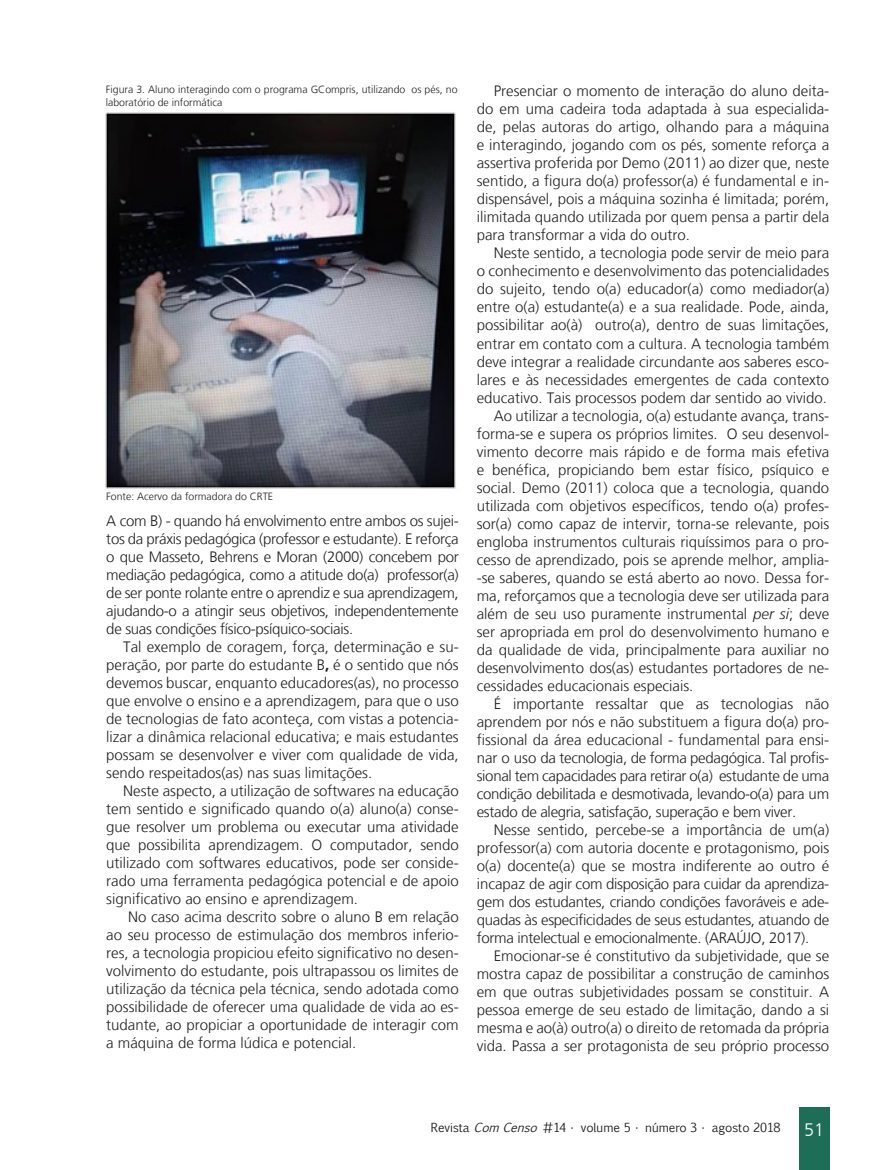
<style>
.page{position:relative;width:893px;height:1170px;background:#fff}
.page>*{position:absolute;margin:0;border:0;box-sizing:border-box;transform-origin:0 0}
.t1{font:300 18px "Frutiger LT";color:#fff}
.Miolo__10{font:300 15px/18px "Frutiger LT";color:#231f20;text-align:justify}
.t2{font:12px "Euphemia CAS";color:#231f20}
.Legendas{font:300 10.5px/13.5px "Frutiger LT";color:#231f20}
.s1{font-weight:700}
.s2{font-style:italic}
</style>
<div class="page">
<div style="left:799px;top:1107px;width:30px;height:62px;background:#1e6d56"></div>
<img style="left:105px;top:112px;width:351px;height:377px">
<p class="Legendas" style="left:106px;top:83px;width:353px">Figura 3. Aluno interagindo com o programa GCompris, utilizando os pés, no laboratório de informática</p>
<p class="Legendas" style="left:106px;top:489px;width:168px">Fonte: Acervo da formadora do CRTE</p>
<p class="Miolo__10" style="left:106px;top:511px;width:354px">A com B) - quando há envolvimento entre ambos os sujei&shy;tos da práxis pedagógica (professor e estudante). E reforça o que Masseto, Behrens e Moran (2000) concebem por mediação pedagógica, como a atitude do(a) professor(a) de ser ponte rolante entre o aprendiz e sua aprendizagem, ajudando-o a atingir seus objetivos, independentemente de suas condições físico-psíquico-sociais.</p>
<p class="Miolo__10" style="left:106px;top:637px;width:354px;text-indent:17px">Tal exemplo de coragem, força, determinação e su&shy;peração, por parte do estudante B<span class="s1">,</span> é o sentido que nós devemos buscar, enquanto educadores(as), no processo que envolve o ensino e a aprendizagem, para que o uso de tecnologias de fato aconteça, com vistas a potencia&shy;lizar a dinâmica relacional educativa; e mais estudantes possam se desenvolver e viver com qualidade de vida, sendo respeitados(as) nas suas limitações.</p>
<p class="Miolo__10" style="left:106px;top:781px;width:354px;text-indent:17px">Neste aspecto, a utilização de software<span class="s2">s</span> na educação tem sentido e significado quando o(a) aluno(a) conse&shy;gue resolver um problema ou executar uma atividade que possibilita aprendizagem. O computador, sendo utilizado com softwares educativos, pode ser conside&shy;rado uma ferramenta pedagógica potencial e de apoio significativo ao ensino e aprendizagem.</p>
<p class="Miolo__10" style="left:106px;top:907px;width:354px;text-indent:22px">No caso acima descrito sobre o aluno B em relação ao seu processo de estimulação dos membros inferio&shy;res, a tecnologia propiciou efeito significativo no desen&shy;volvimento do estudante, pois ultrapassou os limites de utilização da técnica pela técnica, sendo adotada como possibilidade de oferecer uma qualidade de vida ao es&shy;tudante, ao propiciar a oportunidade de interagir com a máquina de forma lúdica e potencial.</p>
<p class="Miolo__10" style="left:477px;top:82px;width:354px;text-indent:17px">Presenciar o momento de interação do aluno deita&shy;do em uma cadeira toda adaptada à sua especialida&shy;de, pelas autoras do artigo, olhando para a máquina e interagindo, jogando com os pés, somente reforça a assertiva proferida por Demo (2011) ao dizer que, neste sentido, a figura do(a) professor(a) é fundamental e in&shy;dispensável, pois a máquina sozinha é limitada; porém, ilimitada quando utilizada por quem pensa a partir dela para transformar a vida do outro.</p>
<p class="Miolo__10" style="left:477px;top:244px;width:354px;text-indent:17px">Neste sentido, a tecnologia pode servir de meio para o conhecimento e desenvolvimento das potencialidades do sujeito, tendo o(a) educador(a) como mediador(a) entre o(a) estudante(a) e a sua realidade. Pode, ainda, possibilitar ao(à) outro(a), dentro de suas limitações, entrar em contato com a cultura. A tecnologia também deve integrar a realidade circundante aos saberes esco&shy;lares e às necessidades emergentes de cada contexto educativo. Tais processos podem dar sentido ao vivido.</p>
<p class="Miolo__10" style="left:477px;top:406px;width:354px;text-indent:17px">Ao utilizar a tecnologia, o(a) estudante avança, trans&shy;forma-se e supera os próprios limites. O seu desenvol&shy;vimento decorre mais rápido e de forma mais efetiva e benéfica, propiciando bem estar físico, psíquico e social. Demo (2011) coloca que a tecnologia, quando utilizada com objetivos específicos, tendo o(a) profes&shy;sor(a) como capaz de intervir, torna-se relevante, pois engloba instrumentos culturais riquíssimos para o pro&shy;cesso de aprendizado, pois se aprende melhor, amplia--se saberes, quando se está aberto ao novo. Dessa for&shy;ma, reforçamos que a tecnologia deve ser utilizada para além de seu uso puramente instrumental <span class="s2">per si</span>; deve ser apropriada em prol do desenvolvimento humano e da qualidade de vida, principalmente para auxiliar no desenvolvimento dos(as) estudantes portadores de ne&shy;cessidades educacionais especiais.</p>
<p class="Miolo__10" style="left:477px;top:694px;width:354px;text-indent:17px">É importante ressaltar que as tecnologias não aprendem por nós e não substituem a figura do(a) pro&shy;fissional da área educacional - fundamental para ensi&shy;nar o uso da tecnologia, de forma pedagógica. Tal profis&shy;sional tem capacidades para retirar o(a) estudante de uma condição debilitada e desmotivada, levando-o(a) para um estado de alegria, satisfação, superação e bem viver.</p>
<p class="Miolo__10" style="left:477px;top:820px;width:354px;text-indent:17px">Nesse sentido, percebe-se a importância de um(a) professor(a) com autoria docente e protagonismo, pois o(a) docente(a) que se mostra indiferente ao outro é incapaz de agir com disposição para cuidar da aprendiza&shy;gem dos estudantes, criando condições favoráveis e ade&shy;quadas às especificidades de seus estudantes, atuando de forma intelectual e emocionalmente. (ARAÚJO, 2017).</p>
<p class="Miolo__10" style="left:477px;top:946px;width:354px;text-indent:17px">Emocionar-se é constitutivo da subjetividade, que se mostra capaz de possibilitar a construção de caminhos em que outras subjetividades possam se constituir. A pessoa emerge de seu estado de limitação, dando a si mesma e ao(à) outro(a) o direito de retomada da própria vida. Passa a ser protagonista de seu próprio processo</p>
<p class="t2" style="left:431px;top:1119px;width:351px">Revista <span class="s2">ComCenso</span> #14 • volume 5 • número 3 • agosto 2018</p>
<p class="t1" style="left:804px;top:1119px;width:22px">51</p>
</div>
